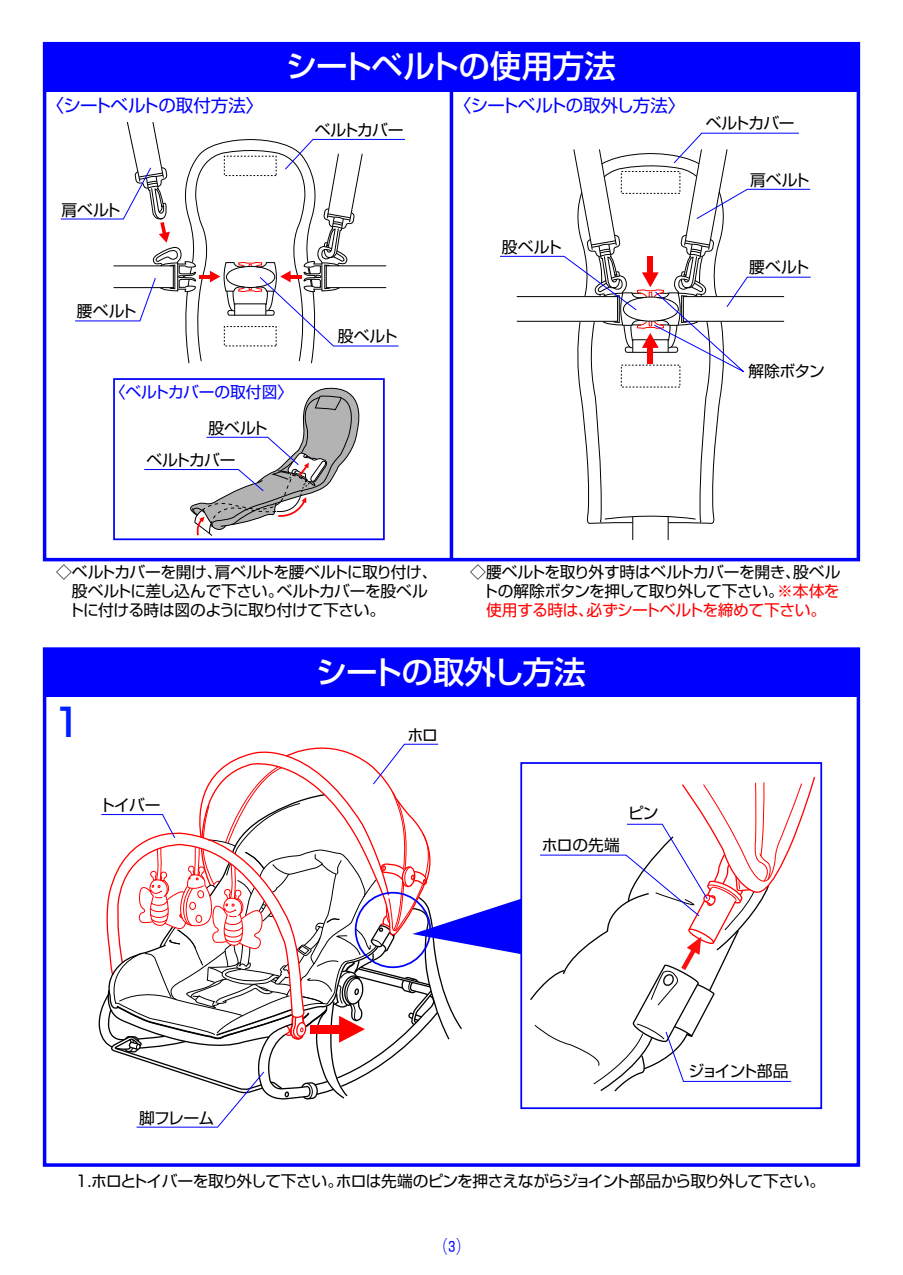
<style>
.page{position:relative;width:903px;height:1275px;background:#fff}
.page>*{position:absolute;margin:0;border:0;box-sizing:border-box;transform-origin:0 0}
.t1{font:500 38.5px "Shin Go Pro";color:#001eff}
.t2{font:500 31.5px "Shin Go Pro";letter-spacing:-.015em;color:#fff}
.t3{font:500 31.5px "Shin Go Pro";letter-spacing:-.035em;color:#fff}
.t4{font:17.5px "Shin Go Pro";letter-spacing:-.04em;color:#00f}
.t5{font:17.5px "Shin Go Pro";letter-spacing:-.02em;color:#00f}
.t6{font:15.75px/18.9px "Shin Go Pro";letter-spacing:-.035em;color:#000}
.t7{font:15.75px "Shin Go Pro";color:#00f}
.t8{font:15.75px "Shin Go Pro";letter-spacing:-.11em;color:#000}
.s1{color:#f00}
</style>
<div class="page">
<svg style="left:530px;top:776px;width:286px;height:316px"></svg>
<div style="left:520px;top:762px;width:302px;height:347px;border:2px solid #00f"></div>
<div style="left:45px;top:649px;width:813px;height:48px;background:#00f"></div>
<svg style="left:60px;top:122px;width:345px;height:242px"></svg>
<div style="left:113px;top:378px;width:272px;height:162px;border:2px solid #00f"></div>
<svg style="left:144px;top:387px;width:216px;height:149px"></svg>
<svg style="left:500px;top:132px;width:311px;height:408px"></svg>
<hr style="left:450px;top:83px;width:3px;height:478px;background:#00f">
<div style="left:45px;top:44px;width:813px;height:47px;background:#00f"></div>
<svg style="left:98px;top:743px;width:423px;height:385px"></svg>
<div style="left:310px;top:1025px;width:38px;height:8px;background:#f00"></div>
<div style="left:43px;top:42px;width:817px;height:519px;border:4px solid #00f"></div>
<div style="left:43px;top:647px;width:817px;height:520px;border:4px solid #00f"></div>
<h2 class="t2" style="left:286px;top:40px;width:332px">シートベルトの使用方法</h2>
<p class="t5" style="left:46px;top:91px;width:219px">〈シートベルトの取付方法〉</p>
<p class="t4" style="left:454px;top:91px;width:233px">〈シートベルトの取外し方法〉</p>
<p class="t6" style="left:62px;top:198px;width:61px">肩ベルト</p>
<p class="t6" style="left:315px;top:119px;width:90px">ベルトカバー</p>
<p class="t6" style="left:77px;top:300px;width:62px">腰ベルト</p>
<p class="t7" style="left:110px;top:379px;width:185px">〈ベルトカバーの取付図〉</p>
<p class="t6" style="left:147px;top:410px;width:123px;line-height:32.2px;text-indent:62px">股ベルトベルトカバー</p>
<p class="t6" style="left:338px;top:325px;width:62px">股ベルト</p>
<p class="t6" style="left:502px;top:235px;width:62px">股ベルト</p>
<p class="t6" style="left:706px;top:112px;width:90px">ベルトカバー</p>
<p class="t6" style="left:750px;top:169px;width:61px">肩ベルト</p>
<p class="t6" style="left:749px;top:255px;width:62px">腰ベルト</p>
<p class="t6" style="left:748px;top:360px;width:78px">解除ボタン</p>
<p class="t6" style="left:56px;top:561px;width:383px">◇ベルトカバーを開け、肩ベルトを腰ベルトに取り付け、　股ベルトに差し込んで下さい。ベルトカバーを股ベル　トに付ける時は図のように取り付けて下さい。</p>
<p class="t6" style="left:470px;top:561px;width:372px;text-align:justify">◇腰ベルトを取り外す時はベルトカバーを開き、股ベル　トの解除ボタンを押して取り外して下さい。<span class="s1">※本体を　使用する時は、必ずシートベルトを締めて下さい。</span></p>
<h1 class="t1" style="left:53px;top:691px;width:31px">1</h1>
<p class="t6" style="left:99px;top:794px;width:63px">トイバー</p>
<h2 class="t3" style="left:316px;top:646px;width:272px">シートの取外し方法</h2>
<p class="t6" style="left:407px;top:724px;width:32px">ホロ</p>
<p class="t6" style="left:542px;top:833px;width:80px">ホロの先端</p>
<p class="t6" style="left:628px;top:802px;width:32px">ピン</p>
<p class="t6" style="left:139px;top:1107px;width:77px">脚フレーム</p>
<p class="t8" style="left:689px;top:1058px;width:101px">ジョイント部品</p>
<p class="t6" style="left:76px;top:1170px;width:751px">1.ホロとトイバーを取り外して下さい。ホロは先端のピンを押さえながらジョイント部品から取り外して下さい。</p>
<p class="t4" style="left:443px;top:1232px;width:19px">⑶</p>
</div>
